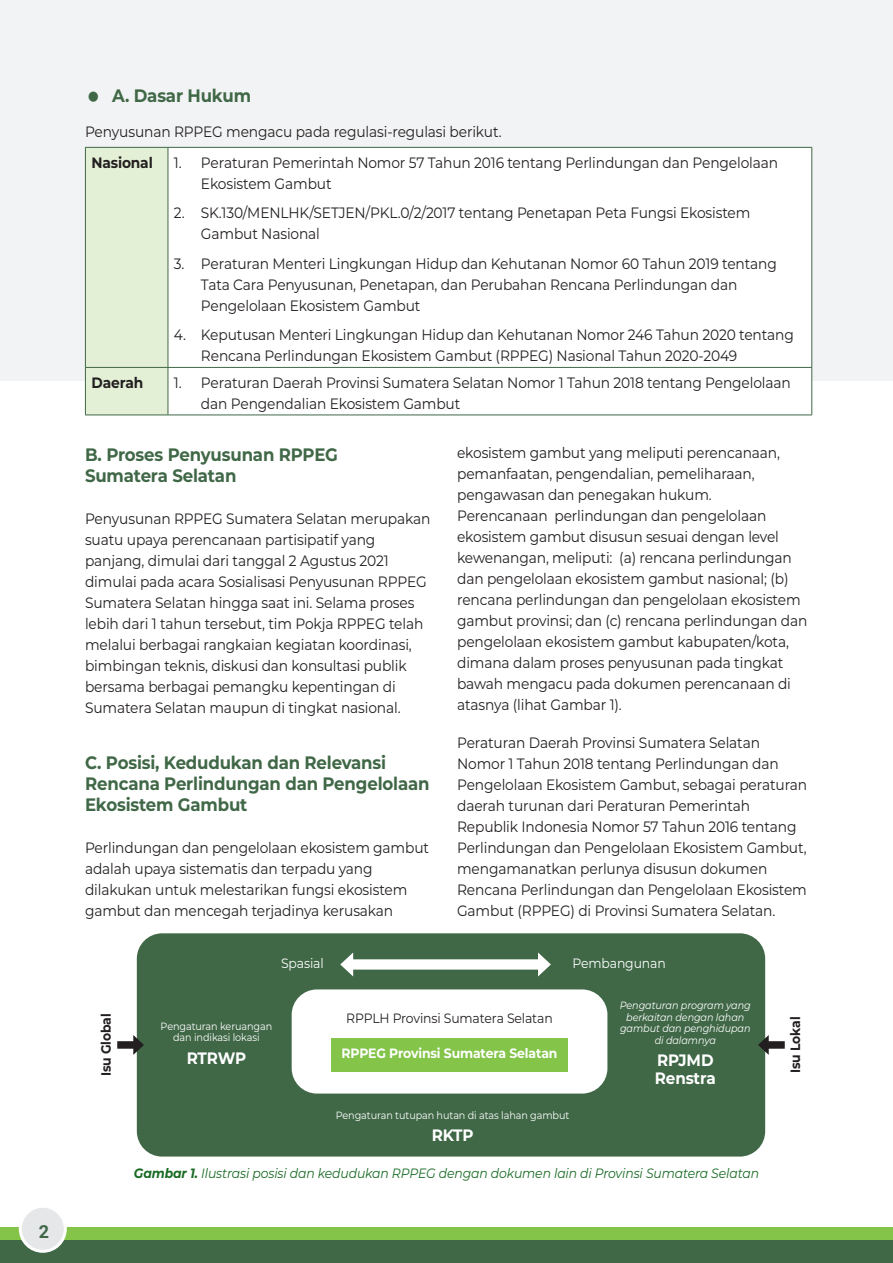
<style>
.page{position:relative;width:893px;height:1263px;background:#fff}
.page>*{position:absolute;margin:0;border:0;box-sizing:border-box;transform-origin:0 0}
.Heading_1{font:700 18px/21px "Montserrat";letter-spacing:-.01em;color:#406847;scale:.92 1}
.t1{font:700 18px "Roboto";color:#406847}
.t2{font:700 16.5px/18.1px "Montserrat";letter-spacing:-.01em;color:#fff;scale:.92 1}
.t3{font:15px/21px "Montserrat";letter-spacing:-.01em;color:#231f20;scale:.92 1}
.t4{font:700 15px "Montserrat";letter-spacing:-.01em;color:#231f20;scale:.92 1}
.t5{font:italic 13.5px "Montserrat";letter-spacing:-.01em;color:#196b24;scale:.92 1}
.t6{font:13.5px "Montserrat";letter-spacing:-.01em;color:#231f20;scale:.92 1}
.t7{font:700 13.5px "Montserrat";letter-spacing:-.01em;color:#fff;scale:.92 1}
.t8{font:13.5px "Montserrat";letter-spacing:-.01em;color:#fff;scale:.92 1}
.t9{font:700 13.5px "Montserrat";letter-spacing:-.01em;color:#231f20;scale:.92 1}
.t10{font:10.5px/11.6px "Montserrat";letter-spacing:-.01em;color:#fff;text-align:center;scale:.92 1}
.t11{font:italic 10.5px/11.6px "Montserrat";letter-spacing:-.01em;color:#fff;text-align:center;scale:.92 1}
.s1{font-weight:700}
</style>
<div class="page">
<div style="left:0;top:1239px;width:893px;height:24px;background:#406847"></div>
<div style="left:0;top:1227px;width:893px;height:12px;background:#83c449"></div>
<div style="left:20px;top:1206px;width:45px;height:45px;background:#e6e7e9;border-radius:50%"></div>
<div style="left:19px;top:1205px;width:48px;height:48px;border:3px solid #fff;border-radius:50%"></div>
<div style="left:0;top:0;width:893px;height:381px;background:#f2f3f4"></div>
<div style="left:86px;top:148px;width:82px;height:267px;background:#e3f0d6"></div>
<div style="left:169px;top:148px;width:642px;height:267px;background:#fff"></div>
<hr style="left:85px;top:148px;width:1px;height:219px;background:#406847">
<hr style="left:85px;top:368px;width:1px;height:47px;background:#406847">
<hr style="left:85px;top:147px;width:83px;height:1px;background:#406847">
<hr style="left:85px;top:367px;width:83px;height:1px;background:#406847">
<hr style="left:85px;top:415px;width:83px;height:1px;background:#406847">
<hr style="left:168px;top:148px;width:1px;height:219px;background:#406847">
<hr style="left:168px;top:368px;width:1px;height:47px;background:#406847">
<hr style="left:168px;top:147px;width:644px;height:1px;background:#406847">
<hr style="left:811px;top:148px;width:1px;height:219px;background:#406847">
<hr style="left:811px;top:368px;width:1px;height:47px;background:#406847">
<hr style="left:168px;top:367px;width:644px;height:1px;background:#406847">
<hr style="left:168px;top:415px;width:644px;height:1px;background:#406847">
<div style="left:137px;top:933px;width:628px;height:223px;background:#406847;border-radius:25px"></div>
<div style="left:292px;top:989px;width:315px;height:104px;background:#fff;border-radius:25px"></div>
<div style="left:331px;top:1039px;width:237px;height:33px;background:#83c449"></div>
<div style="left:349px;top:959px;width:194px;height:10px;background:#fff"></div>
<svg style="left:340px;top:952px;width:13px;height:24px"></svg>
<svg style="left:538px;top:952px;width:13px;height:24px"></svg>
<div style="left:117px;top:1041px;width:20px;height:8px;background:#231f20"></div>
<svg style="left:133px;top:1035px;width:11px;height:20px"></svg>
<div style="left:765px;top:1041px;width:20px;height:8px;background:#231f20"></div>
<svg style="left:758px;top:1035px;width:11px;height:20px"></svg>
<p class="t1" style="left:39px;top:1219px;width:12px">2</p>
<p class="Heading_1" style="left:112px;top:85px;width:153px">A. Dasar Hukum</p>
<p class="t3" style="left:85px;top:120px;width:454px">Penyusunan RPPEG mengacu pada regulasi-regulasi berikut.</p>
<p class="t4" style="left:91px;top:152px;width:68px">Nasional</p>
<p class="t3" style="left:201px;top:152px;width:629px;text-indent:-27px">1. Peraturan Pemerintah Nomor 57 Tahun 2016 tentang Perlindungan dan Pengelolaan<br>Ekosistem Gambut</p>
<p class="t3" style="left:201px;top:202px;width:599px;text-indent:-27px">2. SK.130/MENLHK/SETJEN/PKL.0/2/2017 tentang Penetapan Peta Fungsi Ekosistem<br>Gambut Nasional</p>
<p class="t3" style="left:201px;top:253px;width:627px;text-indent:-27px">3. Peraturan Menteri Lingkungan Hidup dan Kehutanan Nomor 60 Tahun 2019 tentang<br>Tata Cara Penyusunan, Penetapan, dan Perubahan Rencana Perlindungan dan<br>Pengelolaan Ekosistem Gambut</p>
<p class="t3" style="left:201px;top:324px;width:646px;text-indent:-27px">4. Keputusan Menteri Lingkungan Hidup dan Kehutanan Nomor 246 Tahun 2020 tentang<br>Rencana Perlindungan Ekosistem Gambut (RPPEG) Nasional Tahun 2020-2049</p>
<p class="t4" style="left:91px;top:372px;width:58px">Daerah</p>
<p class="t3" style="left:201px;top:372px;width:643px;text-indent:-27px">1. Peraturan Daerah Provinsi Sumatera Selatan Nomor 1 Tahun 2018 tentang Pengelolaan dan Pengendalian Ekosistem Gambut</p>
<p class="Heading_1" style="left:85px;top:443px;width:277px">B. Proses Penyusunan RPPEG<br>Sumatera Selatan</p>
<p class="t3" style="left:85px;top:508px;width:377px">Penyusunan RPPEG Sumatera Selatan merupakan suatu upaya perencanaan partisipatif yang panjang, dimulai dari tanggal 2 Agustus 2021 dimulai pada acara Sosialisasi Penyusunan RPPEG Sumatera Selatan hingga saat ini. Selama proses lebih dari 1 tahun tersebut, tim Pokja RPPEG telah melalui berbagai rangkaian kegiatan koordinasi, bimbingan teknis, diskusi dan konsultasi publik bersama berbagai pemangku kepentingan di Sumatera Selatan maupun di tingkat nasional.</p>
<p class="Heading_1" style="left:85px;top:751px;width:376px">C. Posisi, Kedudukan dan Relevansi<br>Rencana Perlindungan dan Pengelolaan<br>Ekosistem Gambut</p>
<p class="t3" style="left:85px;top:837px;width:375px">Perlindungan dan pengelolaan ekosistem gambut adalah upaya sistematis dan terpadu yang dilakukan untuk melestarikan fungsi ekosistem gambut dan mencegah terjadinya kerusakan</p>
<p class="t3" style="left:457px;top:441px;width:382px">ekosistem gambut yang meliputi perencanaan, pemanfaatan, pengendalian, pemeliharaan, pengawasan dan penegakan hukum.<br>Perencanaan perlindungan dan pengelolaan ekosistem gambut disusun sesuai dengan level kewenangan, meliputi: (a) rencana perlindungan dan pengelolaan ekosistem gambut nasional; (b) rencana perlindungan dan pengelolaan ekosistem gambut provinsi; dan (c) rencana perlindungan dan pengelolaan ekosistem gambut kabupaten/kota, dimana dalam proses penyusunan pada tingkat bawah mengacu pada dokumen perencanaan di atasnya (lihat Gambar 1).</p>
<p class="t3" style="left:457px;top:731px;width:382px">Peraturan Daerah Provinsi Sumatera Selatan Nomor 1 Tahun 2018 tentang Perlindungan dan Pengelolaan Ekosistem Gambut, sebagai peraturan daerah turunan dari Peraturan Pemerintah Republik Indonesia Nomor 57 Tahun 2016 tentang Perlindungan dan Pengelolaan Ekosistem Gambut, mengamanatkan perlunya disusun dokumen Rencana Perlindungan dan Pengelolaan Ekosistem Gambut (RPPEG) di Provinsi Sumatera Selatan.</p>
<p class="t8" style="left:281px;top:953px;width:48px">Spasial</p>
<p class="t8" style="left:572px;top:953px;width:103px">Pembangunan</p>
<p class="t11" style="left:620px;top:999px;width:144px">Pengaturan program yang berkaitan dengan lahan gambut dan penghidupan di dalamnya</p>
<p class="t2" style="left:655px;top:1050px;width:68px">RPJMD<br>Renstra</p>
<p class="t10" style="left:336px;top:1109px;width:255px">Pengaturan tutupan hutan di atas lahan gambut</p>
<p class="t2" style="left:432px;top:1125px;width:47px">RKTP</p>
<p class="t6" style="left:346px;top:1009px;width:226px">RPPLH Provinsi Sumatera Selatan</p>
<p class="t7" style="left:342px;top:1044px;width:236px">RPPEG Provinsi Sumatera Selatan</p>
<p class="t9" style="left:96px;top:1076px;width:70px;rotate:-90deg">Isu Global</p>
<p class="t9" style="left:786px;top:1073px;width:63px;rotate:-90deg">Isu Lokal</p>
<p class="t10" style="left:161px;top:1020px;width:123px">Pengaturan keruangan dan indikasi lokasi</p>
<p class="t2" style="left:187px;top:1048px;width:66px">RTRWP</p>
<p class="t5" style="left:134px;top:1164px;width:681px"><span class="s1">Gambar 1.</span> Ilustrasi posisi dan kedudukan RPPEG dengan dokumen lain di Provinsi Sumatera Selatan</p>
</div>
